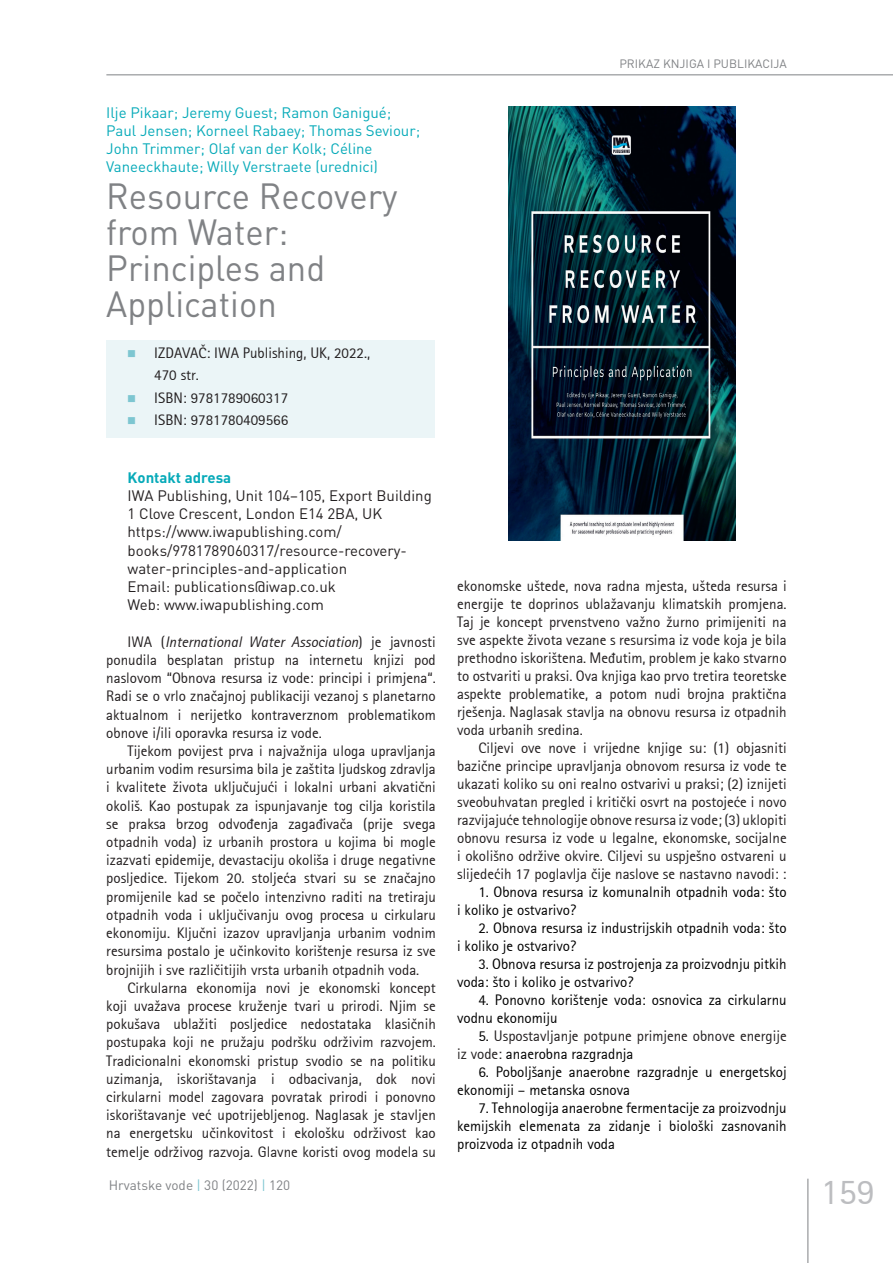
<style>
.page{position:relative;width:893px;height:1263px;background:#fff}
.page>*{position:absolute;margin:0;border:0;box-sizing:border-box;transform-origin:0 0}
.t1{font:36px/36.2px "DIN Pro";color:#808285;scale:.96 1}
.t2{font:36px "Agfa Rotis Sans Serif";color:#bcbdc0}
.t3{font:15px/18.1px "Agfa Rotis Sans Serif";color:#231f20;text-align:justify}
.t4{font:15px/18px "Agfa Rotis Sans Serif";color:#000}
.t5{font:15px/18.1px "DIN Pro";color:#231f20}
.t6{font:15px/18.1px "DIN Pro";color:#07aab9}
.t7{font:700 15px "DIN Pro";color:#07aab9}
.t8{font:13.5px "DIN Pro";color:#808285}
.t9{font:12px "DIN Pro";color:#808285}
.s1{color:#7dc6d1}
.s2{font-style:italic}
.s3{color:#000}
</style>
<div class="page">
<hr style="left:808px;top:1179px;width:1px;height:84px;background:#808285">
<div style="left:106px;top:340px;width:328px;height:97px;background:#ebf5f7"></div>
<hr style="left:106px;top:75px;width:787px;height:1px;background:#808285">
<img style="left:509px;top:106px;width:226px;height:434px">
<p class="t6" style="left:106px;top:103px;width:315px">Ilje Pikaar; Jeremy Guest; Ramon Ganigué; Paul Jensen; Korneel Rabaey; Thomas Seviour; John Trimmer; Olaf van der Kolk; Céline Vaneeckhaute; Willy Verstraete (urednici)</p>
<h1 class="t1" style="left:106px;top:176px;width:305px">Resource Recovery from Water:<br>Principles and<br>Application</h1>
<p class="t3" style="left:154px;top:341px;width:217px;line-height:22.5px;text-indent:-27px"><span class="s1">■</span> IZDAVAČ: IWA Publishing, UK, 2022.,<br>470 str.</p>
<p class="t3" style="left:127px;top:388px;width:162px"><span class="s1">■</span> ISBN: 9781789060317</p>
<p class="t3" style="left:127px;top:411px;width:162px"><span class="s1">■</span> ISBN: 9781780409566</p>
<p class="t7" style="left:128px;top:467px;width:105px">Kontakt adresa</p>
<p class="t5" style="left:128px;top:486px;width:306px">IWA Publishing, Unit 104–105, Export Building 1 Clove Crescent, London E14 2BA, UK https://www.iwapublishing.com/ books/9781789060317/resource-recovery&shy;water-principles-and-application<br>Email: publications@iwap.co.uk<br>Web: www.iwapublishing.com</p>
<p class="t3" style="left:106px;top:632px;width:331px;text-indent:21px">IWA (<span class="s2">International Water Association</span>) je javnosti ponudila besplatan pristup na internetu knjizi pod naslovom “Obnova resursa iz vode: principi i primjena“.<br>Radi se o vrlo značajnoj publikaciji vezanoj s planetarno aktualnom i nerijetko kontraverznom problematikom obnove i/ili oporavka resursa iz vode.</p>
<p class="t3" style="left:106px;top:741px;width:331px;text-indent:21px">Tijekom povijest prva i najvažnija uloga upravljanja urbanim vodim resursima bila je zaštita ljudskog zdravlja i kvalitete života uključujući i lokalni urbani akvatični okoliš. Kao postupak za ispunjavanje tog cilja koristila se praksa brzog odvođenja zagađivača (prije svega otpadnih voda) iz urbanih prostora u kojima bi mogle izazvati epidemije, devastaciju okoliša i druge negativne posljedice. Tijekom 20. stoljeća stvari su se značajno promijenile kad se počelo intenzivno raditi na tretiraju otpadnih voda i uključivanju ovog procesa u cirkularu ekonomiju. Ključni izazov upravljanja urbanim vodnim resursima postalo je učinkovito korištenje resursa iz sve brojnijih i sve različitijih vrsta urbanih otpadnih voda.</p>
<p class="t3" style="left:106px;top:978px;width:331px;text-indent:21px">Cirkularna ekonomija novi je ekonomski koncept koji uvažava procese kruženje tvari u prirodi. Njim se pokušava ublažiti posljedice nedostataka klasičnih postupaka koji ne pružaju podršku održivim razvojem.<br>Tradicionalni ekonomski pristup svodio se na politiku uzimanja, iskorištavanja i odbacivanja, dok novi cirkularni model zagovara povratak prirodi i ponovno iskorištavanje već upotrijebljenog. Naglasak je stavljen na energetsku učinkovitost i ekološku održivost kao temelje održivog razvoja. Glavne koristi ovog modela su</p>
<p class="t9" style="left:619px;top:55px;width:169px">PRIKAZ KNJIGA I PUBLIKACIJA</p>
<p class="t3" style="left:457px;top:576px;width:331px">ekonomske uštede, nova radna mjesta, ušteda resursa i energije te doprinos ublažavanju klimatskih promjena.<br>Taj je koncept prvenstveno važno žurno primijeniti na sve aspekte života vezane s resursima iz vode koja je bila prethodno iskorištena. Međutim, problem je kako stvarno to ostvariti u praksi. Ova knjiga kao prvo tretira teoretske aspekte problematike, a potom nudi brojna praktična rješenja. Naglasak stavlja na obnovu resursa iz otpadnih voda urbanih sredina.</p>
<p class="t3" style="left:457px;top:738px;width:331px;text-indent:21px">Ciljevi ove nove i vrijedne knjige su: (1) objasniti bazične principe upravljanja obnovom resursa iz vode te ukazati koliko su oni realno ostvarivi u praksi; (2) iznijeti sveobuhvatan pregled i kritički osvrt na postojeće i novo razvijajuće tehnologije obnove resursa iz vode; (3) uklopiti obnovu resursa iz vode u legalne, ekonomske, socijalne i okolišno održive okvire. Ciljevi su uspješno ostvareni u slijedećih 17 poglavlja čije naslove se nastavno navodi: :</p>
<p class="t4" style="left:457px;top:882px;width:331px;text-indent:21px">1. Obnova resursa iz komunalnih otpadnih voda: što i koliko je ostvarivo?</p>
<p class="t4" style="left:457px;top:918px;width:331px;text-indent:21px">2. Obnova resursa iz industrijskih otpadnih voda: što i koliko je ostvarivo?</p>
<p class="t4" style="left:457px;top:954px;width:331px;text-indent:21px">3. Obnova resursa iz postrojenja za proizvodnju pitkih voda: što i koliko je ostvarivo?</p>
<p class="t4" style="left:457px;top:990px;width:331px;text-indent:21px">4. Ponovno korištenje voda: osnovica za cirkularnu vodnu ekonomiju</p>
<p class="t3" style="left:457px;top:1026px;width:331px;text-indent:21px"><span class="s3">5.</span> Uspostavljanje potpune primjene obnove energije iz vode: <span class="s3">anaerobna razgradnja</span></p>
<p class="t4" style="left:457px;top:1062px;width:331px;text-indent:21px">6. Poboljšanje anaerobne razgradnje u energetskoj ekonomiji – metanska osnova</p>
<p class="t4" style="left:457px;top:1098px;width:331px;text-align:justify;text-indent:21px">7. Tehnologija anaerobne fermentacije za proizvodnju kemijskih elemenata za zidanje i biološki zasnovanih proizvoda iz otpadnih voda</p>
<p class="t8" style="left:109px;top:1176px;width:183px">Hrvatske vode <span class="s1">|</span> 30 (2022) <span class="s1">|</span> 120</p>
<h1 class="t2" style="left:821px;top:1170px;width:55px">159</h1>
</div>
